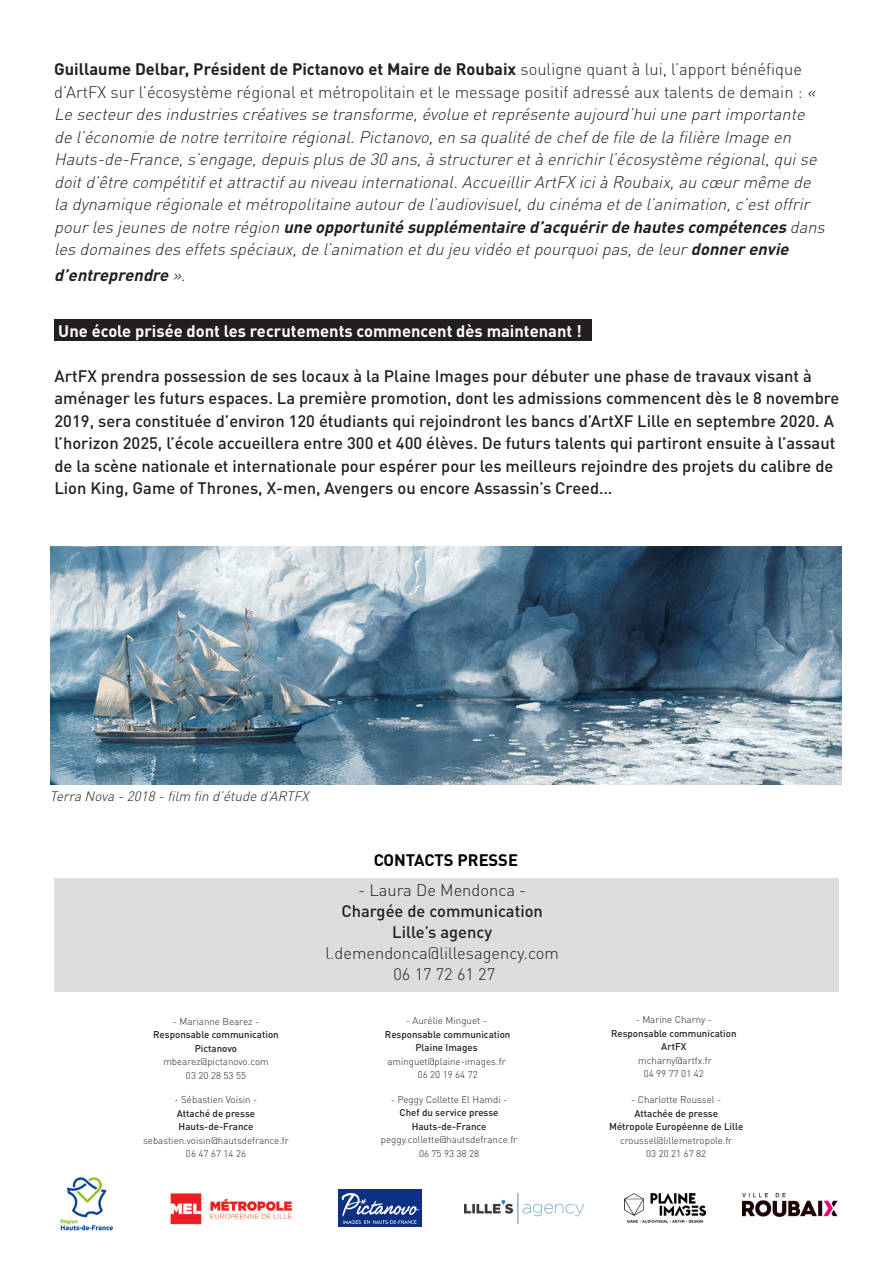
<style>
.page{position:relative;width:893px;height:1263px;background:#fff}
.page>*{position:absolute;margin:0;border:0;box-sizing:border-box;transform-origin:0 0}
.t1{font:italic 300 16.5px/22.5px "DIN Pro";color:#231f20}
.t2{font:500 16.5px/22.5px "DIN Pro";color:#231f20}
.t3{font:700 16.5px "DIN Pro";color:#fff}
.t4{font:300 16.5px "DIN Pro";color:#231f20}
.t5{font:italic 700 16.5px "DIN Pro";color:#231f20}
.t6{font:700 16.5px "DIN Pro";color:#000001}
.t7{font:italic 300 13.5px "DIN Pro";color:#231f20}
.t8{font:300 9.75px "DIN Pro";color:#231f20}
.t9{font:500 9.75px "DIN Pro";color:#231f20}
.s1{font-weight:700;font-style:normal}
.s2{font-style:normal}
.s3{font-weight:700}
.s4{font-weight:300}
.s5{font-weight:300;font-style:normal}
</style>
<div class="page">
<div style="left:54px;top:319px;width:537px;height:22px;background:#231f20"></div>
<div style="left:54px;top:878px;width:785px;height:114px;background:#dcdddf"></div>
<img style="left:338px;top:1190px;width:83px;height:36px">
<img style="left:170px;top:1193px;width:122px;height:32px">
<img style="left:60px;top:1177px;width:53px;height:54px">
<img style="left:743px;top:1193px;width:95px;height:24px">
<img style="left:624px;top:1193px;width:82px;height:30px">
<img style="left:465px;top:1193px;width:118px;height:30px">
<img style="left:51px;top:546px;width:790px;height:239px">
<p class="t1" style="left:54px;top:57px;width:776px"><span class="s1">Guillaume Delbar, Président de Pictanovo et Maire de Roubaix</span> <span class="s2">souligne quant à lui, l’apport bénéfique d’ArtFX sur l’écosystème régional et métropolitain et le message positif adressé aux talents de demain :</span> « Le secteurdesindustriescréativesse transforme,évolue etreprésente aujourd’huiune partimportante de l’économie de notre territoire régional.Pictanovo,en sa qualité de chefde file de la filière Image en Hauts-de-France,s’engage,depuisplusde 30 ans,à structureretà enrichirl’écosystème régional,quise doitd’être compétitifetattractifau niveau international.AccueillirArtFX icià Roubaix,au cœurmême de la dynamique régionale etmétropolitaine autourde l’audiovisuel,du cinéma etde l’animation,c’estoffrir pourlesjeunesde notre région <span class="s3">une opportunité supplémentaire d’acquérirde hautescompétences</span>dans lesdomainesdeseffetsspéciaux,de l’animation etdu jeu vidéo etpourquoipas,de leur<span class="s3">donnerenvie</span></p>
<p class="t5" style="left:54px;top:264px;width:133px">d’entreprendre <span class="s4">»</span><span class="s5">.</span></p>
<p class="t3" style="left:58px;top:320px;width:525px">Une école prisée dont les recrutements commencent dès maintenant !</p>
<p class="t2" style="left:54px;top:364px;width:786px">ArtFX prendra possession de ses locaux à la Plaine Images pour débuter une phase de travaux visant à aménager les futurs espaces. La première promotion, dont les admissions commencent dès le 8 novembre 2019, sera constituée d’environ 120 étudiants qui rejoindront les bancs d’ArtXF Lille en septembre 2020. A l’horizon 2025, l’école accueillera entre 300 et 400 élèves. De futurs talents qui partiront ensuite à l’assaut de la scène nationale et internationale pour espérer pour les meilleurs rejoindre des projets du calibre de Lion King, Game of Thrones, X-men, Avengers ou encore Assassin’s Creed…</p>
<p class="t7" style="left:50px;top:787px;width:264px">Terra Nova -2018 -film fin d’étude d’ARTFX</p>
<p class="t8" style="left:173px;top:1014px;width:88px">- Marianne Bearez -</p>
<p class="t9" style="left:153px;top:1028px;width:127px">Responsable communication</p>
<p class="t9" style="left:195px;top:1041px;width:44px">Pictanovo</p>
<p class="t8" style="left:163px;top:1055px;width:107px">mbearez@pictanovo.com</p>
<p class="t8" style="left:186px;top:1068px;width:62px">03 20 28 53 55</p>
<p class="t8" style="left:175px;top:1093px;width:84px">- Sébastien Voisin -</p>
<p class="t9" style="left:177px;top:1107px;width:80px">Attaché de presse</p>
<p class="t9" style="left:179px;top:1120px;width:76px">Hauts-de-France</p>
<p class="t8" style="left:143px;top:1134px;width:147px">sebastien.voisin@hautsdefrance.fr</p>
<p class="t8" style="left:186px;top:1147px;width:62px">06 47 67 14 26</p>
<p class="t6" style="left:374px;top:848px;width:146px">CONTACTS PRESSE</p>
<p class="t4" style="left:358px;top:879px;width:170px">- Laura De Mendonca -</p>
<p class="t2" style="left:341px;top:899px;width:203px">Chargée de communication</p>
<p class="t2" style="left:392px;top:920px;width:101px">Lille’s agency</p>
<p class="t4" style="left:325px;top:942px;width:235px">l.demendonca@lillesagency.com</p>
<p class="t4" style="left:393px;top:963px;width:103px">06 17 72 61 27</p>
<p class="t8" style="left:406px;top:1014px;width:82px">- Aurélie Minguet -</p>
<p class="t9" style="left:385px;top:1027px;width:127px">Responsable communication</p>
<p class="t9" style="left:415px;top:1041px;width:64px">Plaine Images</p>
<p class="t8" style="left:387px;top:1054px;width:120px">aminguet@plaine-images.fr</p>
<p class="t8" style="left:418px;top:1068px;width:62px">06 20 19 64 72</p>
<p class="t8" style="left:391px;top:1093px;width:118px">- Peggy Collette El Hamdi -</p>
<p class="t9" style="left:400px;top:1106px;width:100px">Chef du service presse</p>
<p class="t9" style="left:412px;top:1120px;width:76px">Hauts-de-France</p>
<p class="t8" style="left:381px;top:1133px;width:138px">peggy.collette@hautsdefrance.fr</p>
<p class="t8" style="left:419px;top:1147px;width:62px">06 75 93 38 28</p>
<p class="t8" style="left:636px;top:1013px;width:78px">- Marine Charny -</p>
<p class="t9" style="left:611px;top:1026px;width:127px">Responsable communication</p>
<p class="t9" style="left:661px;top:1040px;width:27px">ArtFX</p>
<p class="t8" style="left:638px;top:1053px;width:75px">mcharny@artfx.fr</p>
<p class="t8" style="left:644px;top:1067px;width:62px">04 99 77 01 42</p>
<p class="t8" style="left:631px;top:1093px;width:92px">- Charlotte Roussel -</p>
<p class="t9" style="left:634px;top:1107px;width:85px">Attachée de presse</p>
<p class="t9" style="left:609px;top:1120px;width:136px">Métropole Européenne de Lille</p>
<p class="t8" style="left:620px;top:1134px;width:114px">croussel@lillemetropole.fr</p>
<p class="t8" style="left:646px;top:1147px;width:62px">03 20 21 67 82</p>
</div>
